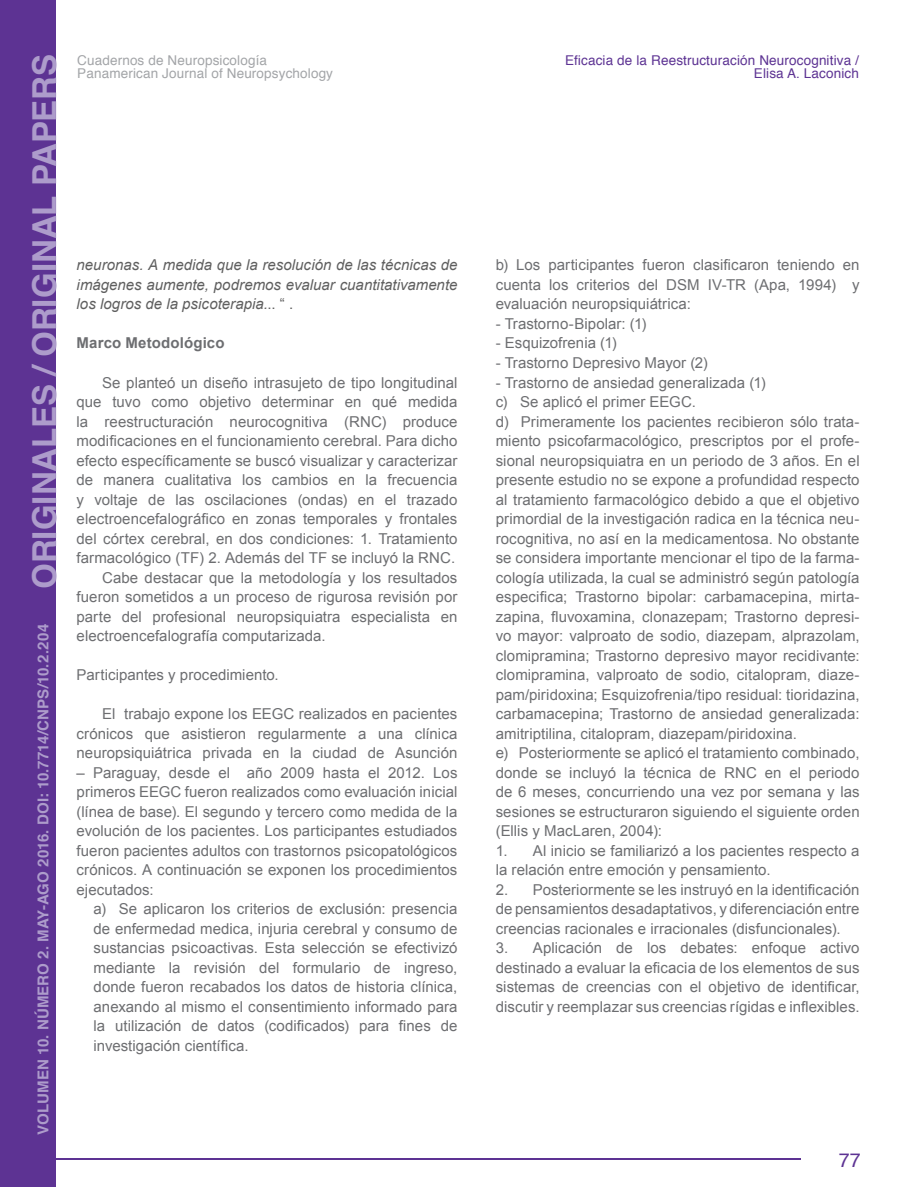
<style>
.page{position:relative;width:915px;height:1187px;background:#fff}
.page>*{position:absolute;margin:0;border:0;box-sizing:border-box;transform-origin:0 0}
.t1{font:19.5px "Helvetica";color:#5d3393}
.t2{font:15px/19.5px "Arial";letter-spacing:.005em;color:#6d6e71;text-align:justify}
.t3{font:italic 15px/19.5px "Arial";color:#5f5f5f;text-align:justify}
.t4{font:700 15px "Helvetica";letter-spacing:.005em;color:#ad9ccb}
.t5{font:700 15px "Arial";letter-spacing:.01em;color:#6d6e71}
.t6{font:13.5px/13.5px "Helvetica";letter-spacing:.01em;color:#a3a5a8}
.t7{font:13.5px/13.5px "Helvetica";letter-spacing:.01em;color:#5d3393;text-align:right}
.s1{font-size:33px}
.s2{font-style:normal}
</style>
<div class="page">
<div style="left:0;top:0;width:55px;height:1186px;background:#5d3393"></div>
<hr style="left:0;top:1157px;width:800px;height:2px;background:#5d3393">
<p class="t4" style="left:31px;top:1134px;width:1081px;rotate:-90deg">VOLUMEN 10. NÚMERO 2. MAY-AGO 2016. DOI: 10.7714/CNPS/10.2.204 <span class="s1">ORIGINALES / ORIGINAL PAPERS</span></p>
<p class="t6" style="left:77px;top:54px;width:257px">Cuadernos de Neuropsicología<br>Panamerican Journal of Neuropsychology</p>
<p class="t3" style="left:77px;top:255px;width:382px">neuronas. A medida que la resolución de las técnicas de imágenes aumente, podremos evaluar cuantitativamente los logros de la psicoterapia.<span class="s2">.. “ .</span></p>
<p class="t5" style="left:77px;top:333px;width:149px">Marco Metodológico</p>
<p class="t2" style="left:102px;top:372px;width:357px">Se planteó un diseño intrasujeto de tipo longitudinal</p>
<p class="t2" style="left:77px;top:392px;width:382px">que tuvo como objetivo determinar en qué medida</p>
<p class="t2" style="left:77px;top:411px;width:382px">la reestructuración neurocognitiva (RNC) produce</p>
<p class="t2" style="left:77px;top:431px;width:382px">modificaciones en el funcionamiento cerebral. Para dicho</p>
<p class="t2" style="left:77px;top:450px;width:382px">efecto específicamente se buscó visualizar y caracterizar</p>
<p class="t2" style="left:77px;top:470px;width:382px">de manera cualitativa los cambios en la frecuencia</p>
<p class="t2" style="left:77px;top:489px;width:382px">y voltaje de las oscilaciones (ondas) en el trazado</p>
<p class="t2" style="left:77px;top:509px;width:382px">electroencefalográfico en zonas temporales y frontales</p>
<p class="t2" style="left:77px;top:528px;width:382px">del córtex cerebral, en dos condiciones: 1. Tratamiento</p>
<p class="t2" style="left:77px;top:548px;width:380px">farmacológico (TF) 2. Además del TF se incluyó la RNC.</p>
<p class="t2" style="left:102px;top:567px;width:357px">Cabe destacar que la metodología y los resultados</p>
<p class="t2" style="left:77px;top:587px;width:382px">fueron sometidos a un proceso de rigurosa revisión por</p>
<p class="t2" style="left:77px;top:606px;width:382px">parte del profesional neuropsiquiatra especialista en</p>
<p class="t2" style="left:77px;top:626px;width:250px">electroencefalografía computarizada.</p>
<p class="t2" style="left:77px;top:665px;width:204px">Participantes y procedimiento.</p>
<p class="t2" style="left:77px;top:704px;width:382px;text-indent:26px">El trabajo expone los EEGC realizados en pacientes crónicos que asistieron regularmente a una clínica neuropsiquiátrica privada en la ciudad de Asunción</p>
<p class="t2" style="left:77px;top:762px;width:382px">– Paraguay, desde el año 2009 hasta el 2012. Los primeros EEGC fueron realizados como evaluación inicial (línea de base). El segundo y tercero como medida de la evolución de los pacientes. Los participantes estudiados fueron pacientes adultos con trastornos psicopatológicos crónicos. A continuación se exponen los procedimientos ejecutados:</p>
<p class="t2" style="left:94px;top:899px;width:365px">a) Se aplicaron los criterios de exclusión: presencia de enfermedad medica, injuria cerebral y consumo de sustancias psicoactivas. Esta selección se efectivizó mediante la revisión del formulario de ingreso, donde fueron recabados los datos de historia clínica, anexando al mismo el consentimiento informado para la utilización de datos (codificados) para fines de investigación científica.</p>
<p class="t7" style="left:565px;top:54px;width:295px">Eficacia de la Reestructuración Neurocognitiva /<br>Elisa A. Laconich</p>
<p class="t2" style="left:495px;top:255px;width:365px">b) Los participantes fueron clasificaron teniendo en cuenta los criterios del DSM IV-TR (Apa, 1994) y evaluación neuropsiquiátrica:</p>
<p class="t2" style="left:495px;top:314px;width:152px">- Trastorno-Bipolar: (1)</p>
<p class="t2" style="left:495px;top:333px;width:122px">- Esquizofrenia (1)</p>
<p class="t2" style="left:495px;top:353px;width:213px">- Trastorno Depresivo Mayor (2)</p>
<p class="t2" style="left:495px;top:372px;width:365px;text-align:left">- Trastorno de ansiedad generalizada (1)<br>c) Se aplicó el primer EEGC.<br>d) Primeramente los pacientes recibieron sólo trata&shy;miento psicofarmacológico, prescriptos por el profe&shy;sional neuropsiquiatra en un periodo de 3 años. En el presente estudio no se expone a profundidad respecto al tratamiento farmacológico debido a que el objetivo primordial de la investigación radica en la técnica neu&shy;rocognitiva, no así en la medicamentosa. No obstante se considera importante mencionar el tipo de la farma&shy;cología utilizada, la cual se administró según patología especifica; Trastorno bipolar: carbamacepina, mirta&shy;zapina, fluvoxamina, clonazepam; Trastorno depresi&shy;vo mayor: valproato de sodio, diazepam, alprazolam, clomipramina; Trastorno depresivo mayor recidivante: clomipramina, valproato de sodio, citalopram, diaze&shy;pam/piridoxina; Esquizofrenia/tipo residual: tioridazina, carbamacepina; Trastorno de ansiedad generalizada: amitriptilina, citalopram, diazepam/piridoxina.<br>e) Posteriormente se aplicó el tratamiento combinado, donde se incluyó la técnica de RNC en el periodo de 6 meses, concurriendo una vez por semana y las sesiones se estructuraron siguiendo el siguiente orden (Ellis y MacLaren, 2004):</p>
<p class="t2" style="left:495px;top:840px;width:365px">1. Al inicio se familiarizó a los pacientes respecto a la relación entre emoción y pensamiento.</p>
<p class="t2" style="left:495px;top:879px;width:365px">2. Posteriormente se les instruyó en la identificación de pensamientos desadaptativos, y diferenciación entre creencias racionales e irracionales (disfuncionales).</p>
<p class="t2" style="left:495px;top:938px;width:365px">3. Aplicación de los debates: enfoque activo destinado a evaluar la eficacia de los elementos de sus sistemas de creencias con el objetivo de identificar, discutir y reemplazar sus creencias rígidas e inflexibles.</p>
<h1 class="t1" style="left:838px;top:1144px;width:23px">77</h1>
</div>
